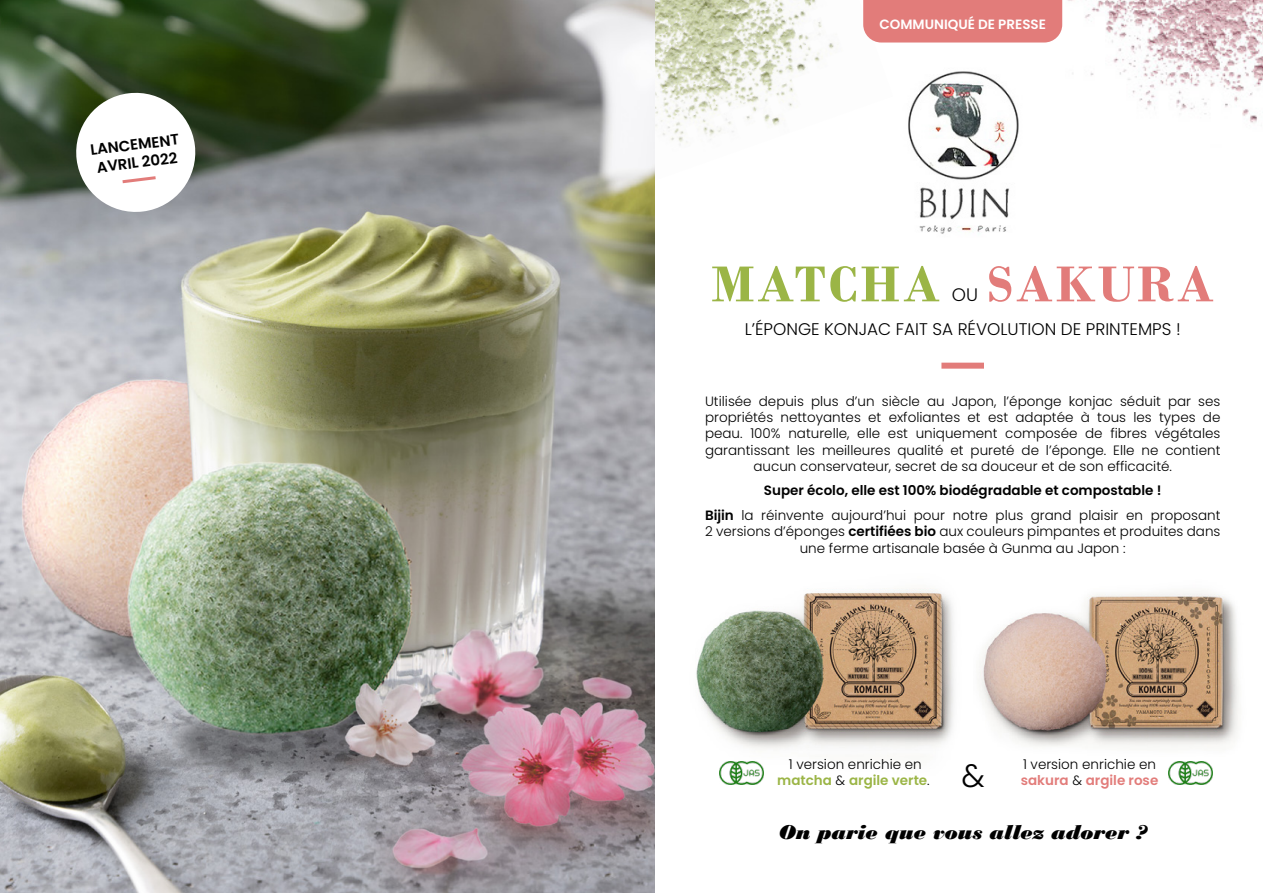
<style>
.page{position:relative;width:1263px;height:893px;background:#fff}
.page>*{position:absolute;margin:0;border:0;box-sizing:border-box;transform-origin:0 0}
.t1{font:700 53.1px "Bodoni";letter-spacing:.05em;color:#9bb546}
.t2{font:700 53.1px "Bodoni";letter-spacing:.05em;color:#e27c7a}
.t3{font:300 32.4px "Poppins";color:#000}
.t4{font:italic 21px "Bodoni MT Black";color:#000}
.t5{font:300 18.15px "Poppins";color:#000}
.t6{font:300 16.8px "Poppins";color:#000}
.t7{font:600 15px/18px "Poppins";color:#000}
.t8{font:300 13.5px/16.2px "Poppins";color:#000;text-align:center}
.t9{font:600 13.5px "Poppins";color:#fff}
.s1{font-weight:600}
.s2{font-weight:600;color:#9bb546}
.s3{font-weight:600;color:#e27c7a}
</style>
<div class="page">
<img style="left:655px;top:0;width:183px;height:145px">
<img style="left:0;top:0;width:655px;height:893px">
<img style="left:908px;top:71px;width:111px;height:163px">
<div style="left:941px;top:363px;width:43px;height:6px;background:#e27c7a"></div>
<svg style="left:73px;top:89px;width:126px;height:126px"></svg>
<div style="left:863px;top:0;width:199px;height:43px;background:#e27c7a"></div>
<img style="left:696px;top:588px;width:258px;height:174px">
<img style="left:697px;top:593px;width:216px;height:139px">
<img style="left:979px;top:592px;width:260px;height:184px">
<img style="left:984px;top:597px;width:193px;height:133px">
<img style="left:719px;top:762px;width:45px;height:23px">
<img style="left:1168px;top:762px;width:44px;height:23px">
<img style="left:1067px;top:0;width:196px;height:123px">
<p class="t7" style="left:89px;top:141px;width:91px;rotate:-7deg">LANCEMENT<br>AVRIL 2022</p>
<p class="t9" style="left:879px;top:17px;width:168px">COMMUNIQUÉ DE PRESSE</p>
<h1 class="t1" style="left:711px;top:253px;width:230px">MATCHA</h1>
<h1 class="t2" style="left:987px;top:253px;width:228px">SAKURA</h1>
<p class="t6" style="left:745px;top:319px;width:438px">L’ÉPONGE KONJAC FAIT SA RÉVOLUTION DE PRINTEMPS !</p>
<h3 class="t5" style="left:952px;top:284px;width:28px">OU</h3>
<p class="t8" style="left:705px;top:393px;width:517px">Utilisée depuis plus d’un siècle au Japon, l’éponge konjac séduit par ses propriétés nettoyantes et exfoliantes et est adaptée à tous les types de peau. 100% naturelle, elle est uniquement composée de fibres végétales garantissant les meilleures qualité et pureté de l’éponge. Elle ne contient aucun conservateur, secret de sa douceur et de son efficacité.</p>
<p class="t8" style="left:705px;top:478px;width:517px;line-height:24.8px"><span class="s1">Super écolo, elle est 100% biodégradable et compostable !<br>Bijin</span> la réinvente aujourd’hui pour notre plus grand plaisir en proposant</p>
<p class="t8" style="left:705px;top:524px;width:517px">2 versions d’éponges <span class="s1">certifiées bio</span> aux couleurs pimpantes et produites dans une ferme artisanale basée à Gunma au Japon :</p>
<p class="t8" style="left:777px;top:756px;width:154px">1 version enrichie en <span class="s2">matcha</span> &amp; <span class="s2">argile verte</span>.</p>
<p class="t8" style="left:1021px;top:756px;width:139px;text-align:left">1 version enrichie en <span class="s3">sakura</span> &amp; <span class="s3">argile rose</span></p>
<h3 class="t4" style="left:778px;top:819px;width:370px">On parie que vous allez adorer ?</h3>
<h2 class="t3" style="left:961px;top:756px;width:25px">&amp;</h2>
</div>
